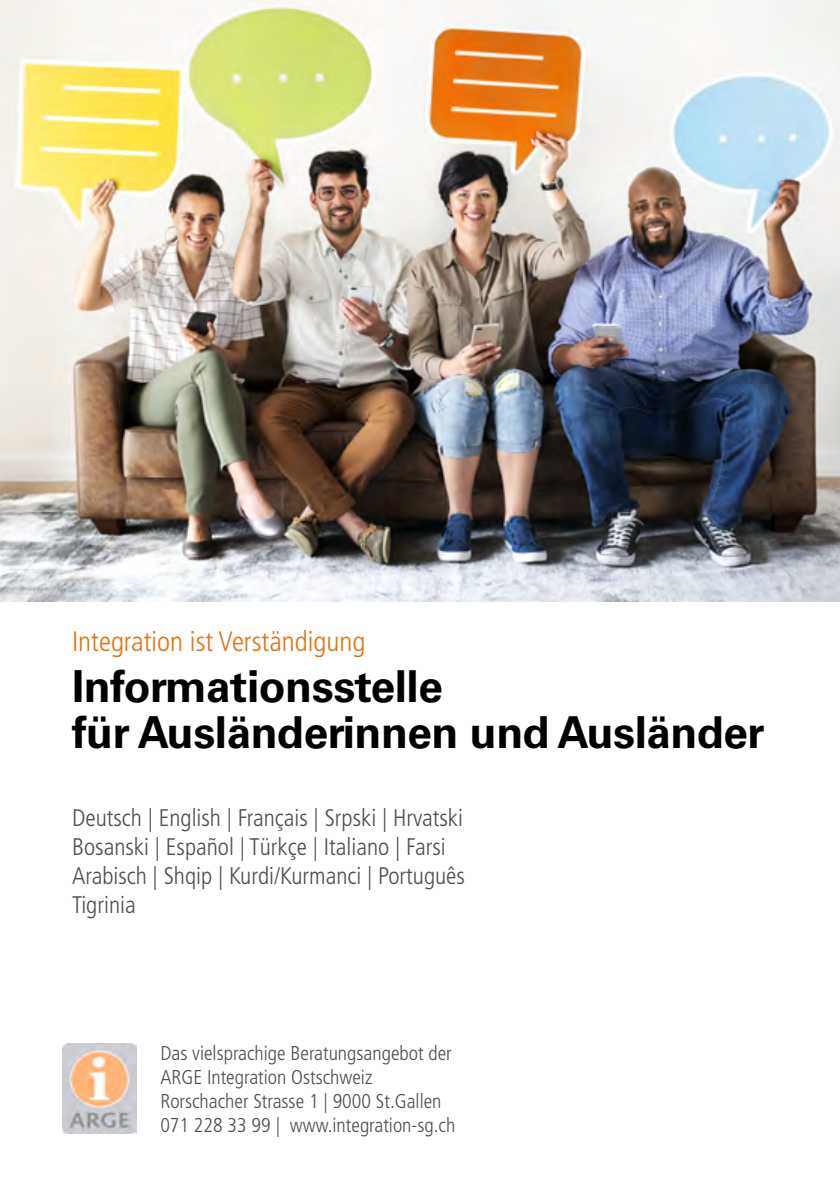
<style>
.page{position:relative;width:840px;height:1191px;background:#fff}
.page>*{position:absolute;margin:0;border:0;box-sizing:border-box;transform-origin:0 0}
.t1{font:700 44px/46px "Univers";letter-spacing:-.01em;color:#000}
.t2{font:300 condensed 28px "Frutiger";color:#e2720e}
.t3{font:300 condensed 24px/29px "Frutiger";color:#4e4e50}
.t4{font:300 condensed 20px/24px "Frutiger";color:#4e4e50}
</style>
<div class="page">
<img style="left:0;top:0;width:839px;height:601px">
<img style="left:63px;top:1043px;width:74px;height:91px">
<h2 class="t2" style="left:72px;top:625px;width:295px">Integration ist Verständigung</h2>
<h1 class="t1" style="left:72px;top:664px;width:693px">Informationsstelle<br>für Ausländerinnen und Ausländer</h1>
<p class="t3" style="left:72px;top:803px;width:394px">Deutsch | English | Français | Srpski | Hrvatski Bosanski | Español | Türkçe | Italiano | Farsi Arabisch | Shqip | Kurdi/Kurmanci | Português Tigrinia</p>
<p class="t4" style="left:160px;top:1041px;width:296px">Das vielsprachige Beratungsangebot der ARGE Integration Ostschweiz Rorschacher Strasse 1 | 9000 St.Gallen 071 228 33 99 | www.integration-sg.ch</p>
</div>
